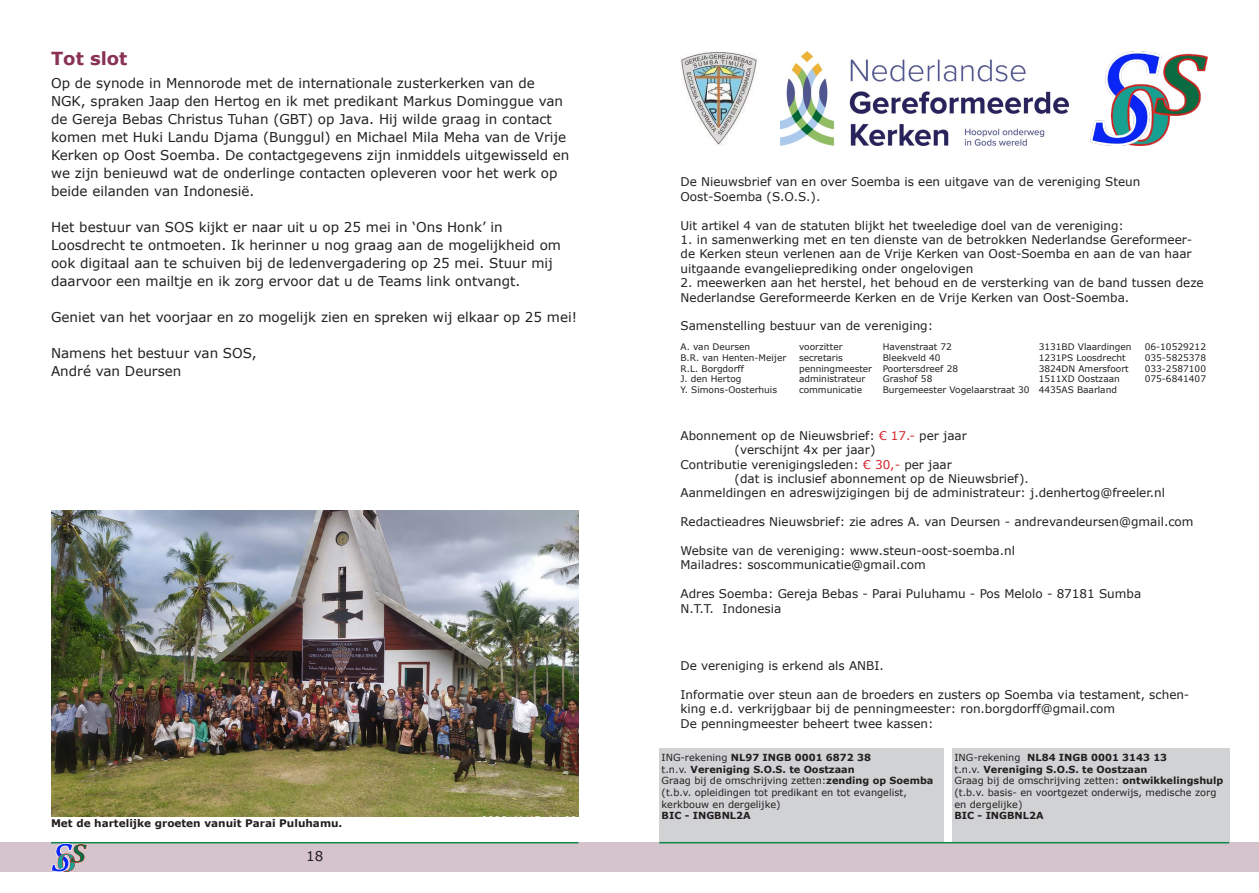
<style>
.page{position:relative;width:1259px;height:893px;background:#fff}
.page>*{position:absolute;margin:0;border:0;box-sizing:border-box;transform-origin:0 0}
.Koppen__rood{font:700 18px "Verdana";color:#893254}
.Teksten{font:13.5px/18px "Verdana";color:#231f20}
.t1{font:12px/14.4px "Verdana";color:#231f20}
.Ondertitels{font:700 10.5px "Verdana";color:#231f20}
.t2{font:9.75px/11.7px "Verdana";color:#231f20}
.t3{font:700 9.75px "Verdana";color:#231f20}
.t4{font:9px/10.8px "Verdana";color:#231f20}
.s1{color:#d1232a}
.s2{font-weight:700}
</style>
<div class="page">
<div style="left:659px;top:748px;width:284px;height:94px;background:#d1d2d4"></div>
<div style="left:952px;top:748px;width:277px;height:94px;background:#d1d2d4"></div>
<img style="left:681px;top:51px;width:76px;height:94px">
<div style="left:0;top:842px;width:1259px;height:30px;background:#d5c4cc"></div>
<hr style="left:659px;top:842px;width:570px;height:1px;background:#0f884b">
<hr style="left:51px;top:842px;width:527px;height:1px;background:#0f884b">
<img style="left:1090px;top:51px;width:118px;height:94px">
<img style="left:51px;top:843px;width:35px;height:29px">
<img style="left:780px;top:51px;width:288px;height:94px">
<img style="left:51px;top:511px;width:527px;height:305px">
<p class="Koppen__rood" style="left:51px;top:47px;width:78px">Tot slot</p>
<p class="Teksten" style="left:51px;top:74px;width:520px">Op de synode in Mennorode met de internationale zusterkerken van de NGK, spraken Jaap den Hertog en ik met predikant Markus Dominggue van de Gereja Bebas Christus Tuhan (GBT) op Java. Hij wilde graag in contact komen met Huki Landu Djama (Bunggul) en Michael Mila Meha van de Vrije Kerken op Oost Soemba. De contactgegevens zijn inmiddels uitgewisseld en we zijn benieuwd wat de onderlinge contacten opleveren voor het werk op beide eilanden van Indonesië.</p>
<p class="Teksten" style="left:51px;top:218px;width:511px">Het bestuur van SOS kijkt er naar uit u op 25 mei in ‘Ons Honk’ in Loosdrecht te ontmoeten. Ik herinner u nog graag aan de mogelijkheid om ook digitaal aan te schuiven bij de ledenvergadering op 25 mei. Stuur mij daarvoor een mailtje en ik zorg ervoor dat u de Teams link ontvangt.</p>
<p class="Teksten" style="left:51px;top:308px;width:527px">Geniet van het voorjaar en zo mogelijk zien en spreken wij elkaar op 25 mei!</p>
<p class="Teksten" style="left:51px;top:344px;width:207px">Namens het bestuur van SOS,</p>
<p class="Teksten" style="left:51px;top:362px;width:132px">André van Deursen</p>
<p class="Ondertitels" style="left:51px;top:817px;width:293px">Met de hartelijke groeten vanuit Parai Puluhamu.</p>
<p class="Teksten" style="left:306px;top:847px;width:19px">18</p>
<p class="t1" style="left:680px;top:175px;width:461px">De Nieuwsbrief van en over Soemba is een uitgave van de vereniging Steun<br>Oost-Soemba (S.O.S.).</p>
<p class="t1" style="left:680px;top:218px;width:445px">Uit artikel 4 van de statuten blijkt het tweeledige doel van de vereniging:</p>
<p class="t1" style="left:680px;top:233px;width:513px;text-align:justify">1. in samenwerking met en ten dienste van de betrokken Nederlandse Gereformeer&shy;de Kerken steun verlenen aan de Vrije Kerken van Oost-Soemba en aan de van haar uitgaande evangelieprediking onder ongelovigen</p>
<p class="t1" style="left:680px;top:276px;width:524px">2. meewerken aan het herstel, het behoud en de versterking van de band tussen deze<br>Nederlandse Gereformeerde Kerken en de Vrije Kerken van Oost-Soemba.</p>
<p class="t1" style="left:680px;top:319px;width:254px">Samenstelling bestuur van de vereniging:</p>
<p class="t4" style="left:680px;top:341px;width:107px">A. van Deursen<br>B.R. van Henten-Meijer<br>R.L. Borgdorff<br>J. den Hertog<br>Y. Simons-Oosterhuis</p>
<p class="t4" style="left:799px;top:341px;width:75px">voorzitter secretaris penningmeester administrateur communicatie</p>
<p class="t4" style="left:882px;top:341px;width:148px">Havenstraat 72<br>Bleekveld 40<br>Poortersdreef 28<br>Grashof 58<br>Burgemeester Vogelaarstraat 30</p>
<p class="t4" style="left:1038px;top:341px;width:94px">3131BD Vlaardingen<br>1231PS Loosdrecht<br>3824DN Amersfoort<br>1511XD Oostzaan<br>4435AS Baarland</p>
<p class="t4" style="left:1144px;top:341px;width:63px;text-align:justify">06-10529212<br>035-5825378<br>033-2587100<br>075-6841407</p>
<p class="t1" style="left:680px;top:428px;width:288px">Abonnement op de Nieuwsbrief: <span class="s1">€ 17.-</span> per jaar</p>
<p class="t1" style="left:734px;top:443px;width:142px">(verschijnt 4x per jaar)</p>
<p class="t1" style="left:680px;top:457px;width:273px">Contributie verenigingsleden: <span class="s1">€ 30,-</span> per jaar</p>
<p class="t1" style="left:734px;top:472px;width:296px">(dat is inclusief abonnement op de Nieuwsbrief).</p>
<p class="t1" style="left:680px;top:486px;width:486px">Aanmeldingen en adreswijzigingen bij de administrateur: j.denhertog@freeler.nl</p>
<p class="t1" style="left:680px;top:515px;width:514px">Redactieadres Nieuwsbrief: zie adres A. van Deursen - andrevandeursen@gmail.com</p>
<p class="t1" style="left:680px;top:544px;width:336px">Website van de vereniging: www.steun-oost-soemba.nl<br>Mailadres: soscommunicatie@gmail.com</p>
<p class="t1" style="left:680px;top:587px;width:462px">Adres Soemba: Gereja Bebas - Parai Puluhamu - Pos Melolo - 87181 Sumba<br>N.T.T. Indonesia</p>
<p class="t1" style="left:680px;top:659px;width:205px">De vereniging is erkend als ANBI.</p>
<p class="t1" style="left:680px;top:688px;width:510px">Informatie over steun aan de broeders en zusters op Soemba via testament, schen&shy;king e.d. verkrijgbaar bij de penningmeester: ron.borgdorff@gmail.com<br>De penningmeester beheert twee kassen:</p>
<p class="t2" style="left:954px;top:752px;width:270px">ING-rekening <span class="s2">NL84 INGB 0001 3143 13<br></span>t.n.v. <span class="s2">Vereniging S.O.S. te Oostzaan<br></span>Graag bij de omschrijving zetten: <span class="s2">ontwikkelingshulp </span>(t.b.v. basis- en voortgezet onderwijs, medische zorg en dergelijke)</p>
<p class="t3" style="left:954px;top:809px;width:91px">BIC - INGBNL2A</p>
<p class="t2" style="left:661px;top:752px;width:273px">ING-rekening <span class="s2">NL97 INGB 0001 6872 38<br></span>t.n.v. <span class="s2">Vereniging S.O.S. te Oostzaan<br></span>Graag bij de omschrijving zetten:<span class="s2">zending op Soemba </span>(t.b.v. opleidingen tot predikant en tot evangelist, kerkbouw en dergelijke)</p>
<p class="t3" style="left:661px;top:809px;width:91px">BIC - INGBNL2A</p>
</div>
